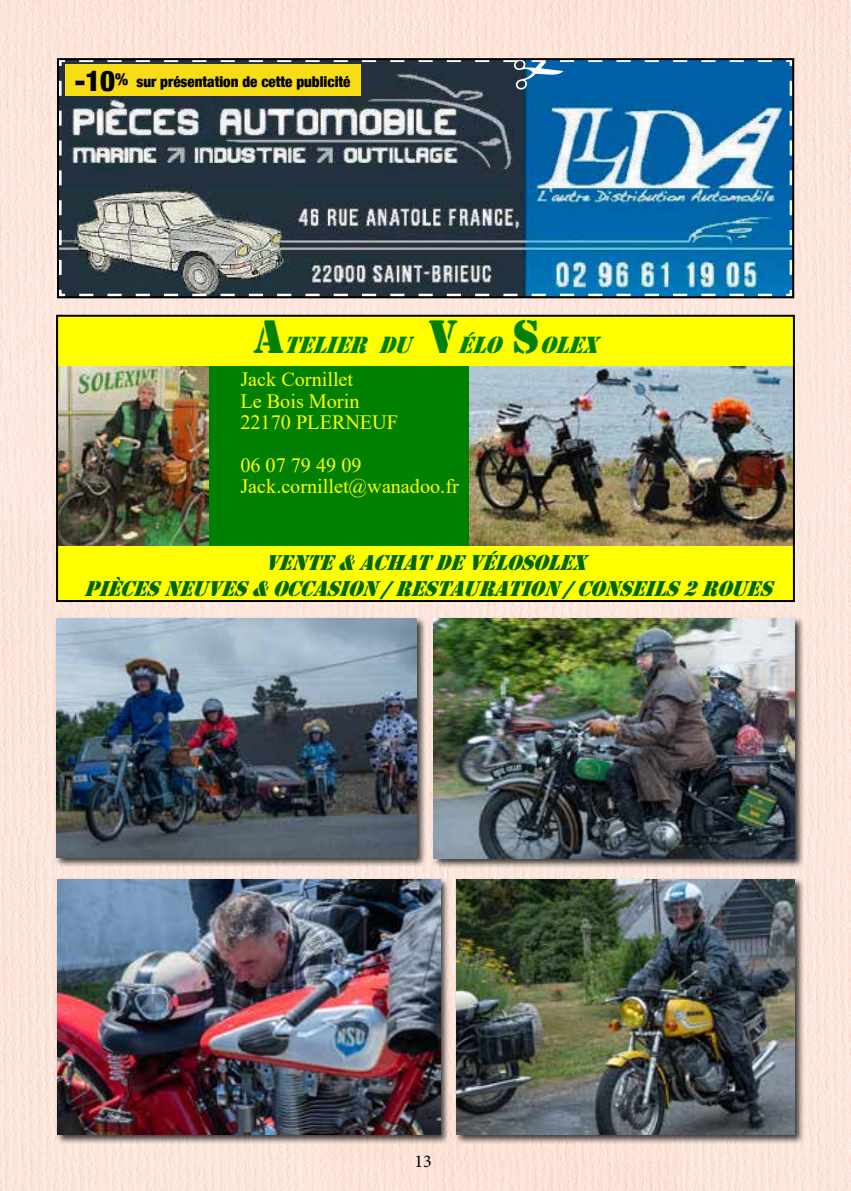
<style>
.page{position:relative;width:851px;height:1191px;background:#fff}
.page>*{position:absolute;margin:0;border:0;box-sizing:border-box;transform-origin:0 0}
.t1{font:italic 24.2px "Stencil";color:#008000}
.t2{font:italic 22.2px/26.4px "Stencil";color:#060;text-align:center}
.t3{font:20.2px/21.4px "Times New Roman";color:#ff0}
.t4{font:18px "Minion Pro";color:#000}
.t5{font:900 condensed 15px "Helvetica Neue";color:#000}
.s1{font-size:28.8px}
.s2{font-size:16.8px}
.s3{font-style:normal;font-size:48.4px}
</style>
<div class="page">
<img style="left:0;top:0;width:850px;height:1191px">
<div style="left:57px;top:316px;width:736px;height:50px;background:#ff0"></div>
<img style="left:59px;top:366px;width:149px;height:180px">
<div style="left:209px;top:366px;width:300px;height:180px;background:#008000"></div>
<img style="left:469px;top:366px;width:322px;height:180px">
<div style="left:57px;top:546px;width:736px;height:55px;background:#ff0"></div>
<div style="left:56px;top:315px;width:738px;height:287px;border:2px solid #000"></div>
<img style="left:60px;top:61px;width:731px;height:234px">
<div style="left:65px;top:65px;width:295px;height:31px;background:#f7dd18"></div>
<div style="left:57px;top:58px;width:737px;height:240px;border:2px solid #000"></div>
<div style="left:55px;top:876px;width:394px;height:268px;background:#000;opacity:.75"></div>
<img style="left:57px;top:879px;width:383px;height:255px">
<div style="left:454px;top:876px;width:351px;height:268px;background:#000;opacity:.75"></div>
<img style="left:456px;top:879px;width:338px;height:255px">
<div style="left:431px;top:616px;width:373px;height:252px;background:#000;opacity:.75"></div>
<img style="left:434px;top:619px;width:360px;height:240px">
<div style="left:54px;top:616px;width:372px;height:251px;background:#000;opacity:.75"></div>
<img style="left:56px;top:619px;width:360px;height:238px">
<svg style="left:72px;top:59px;width:700px;height:30px"></svg>
<p class="t5" style="left:75px;top:70px;width:277px"><span class="s1">-10</span><span class="s2">%</span> sur présentation de cette publicité</p>
<p class="t1" style="left:253px;top:331px;width:354px"><span class="s3">A</span> TELIER DU <span class="s3">V</span> ÉLO <span class="s3">S</span> OLEX</p>
<p class="t3" style="left:240px;top:368px;width:159px">Jack Cornillet<br>Le Bois Morin<br>22170 PLERNEUF</p>
<p class="t3" style="left:240px;top:454px;width:220px">06 07 79 49 09<br>Jack.cornillet@wanadoo.fr</p>
<p class="t2" style="left:84px;top:549px;width:697px">VENTE&amp;ACHATDEVÉLOSOLEX<br>PIÈCESNEUVES&amp;OCCASION/ RESTAURATION/ CONSEILS2ROUES</p>
<p class="t4" style="left:414px;top:1149px;width:19px">13</p>
</div>
